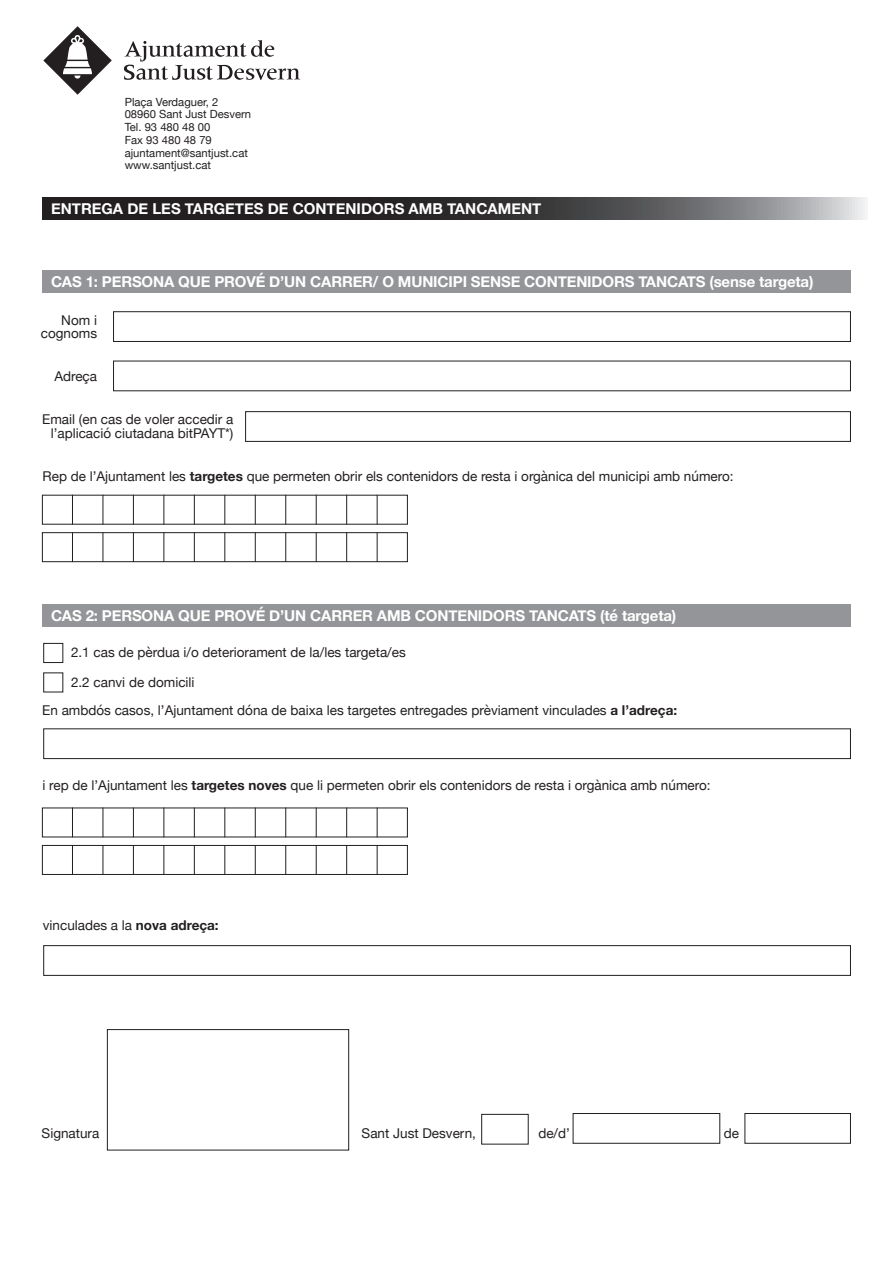
<style>
.page{position:relative;width:893px;height:1263px;background:#fff}
.page>*{position:absolute;margin:0;border:0;box-sizing:border-box;transform-origin:0 0}
.t1{font:700 15px "Helvetica Neue";letter-spacing:-.01em;color:#fff}
.t2{font:13.5px/13.5px "Helvetica Neue";color:#231f20;text-align:right}
.t3{font:11.25px/12.8px "Helvetica Neue";color:#231f20}
.s1{font-weight:700}
</style>
<div class="page">
<svg style="left:124px;top:40px;width:176px;height:40px"></svg>
<svg style="left:43px;top:26px;width:69px;height:69px"></svg>
<svg style="left:43px;top:198px;width:822px;height:22px;background:#474647"></svg>
<div style="left:43px;top:270px;width:808px;height:22px;background:#939598"></div>
<div style="left:43px;top:604px;width:808px;height:22px;background:#939598"></div>
<div style="left:113px;top:311px;width:738px;height:31px;border:1px solid #231f20"></div>
<div style="left:245px;top:411px;width:606px;height:31px;border:1px solid #231f20"></div>
<div style="left:43px;top:643px;width:20px;height:20px;border:1px solid #231f20"></div>
<div style="left:43px;top:728px;width:808px;height:31px;border:1px solid #231f20"></div>
<div style="left:43px;top:945px;width:808px;height:31px;border:1px solid #231f20"></div>
<div style="left:481px;top:1114px;width:48px;height:30px;border:1px solid #231f20"></div>
<div style="left:573px;top:1113px;width:147px;height:31px;border:1px solid #231f20"></div>
<div style="left:744px;top:1113px;width:107px;height:31px;border:1px solid #231f20"></div>
<div style="left:107px;top:1029px;width:242px;height:121px;border:1px solid #231f20"></div>
<div style="left:42px;top:532px;width:366px;height:30px;border:1px solid #231f20"></div>
<div style="left:42px;top:845px;width:366px;height:30px;border:1px solid #231f20"></div>
<hr style="left:72px;top:495px;width:1px;height:30px;background:#231f20">
<hr style="left:72px;top:807px;width:1px;height:30px;background:#231f20">
<hr style="left:72px;top:532px;width:1px;height:30px;background:#231f20">
<hr style="left:72px;top:845px;width:1px;height:30px;background:#231f20">
<hr style="left:103px;top:495px;width:1px;height:30px;background:#231f20">
<hr style="left:103px;top:807px;width:1px;height:30px;background:#231f20">
<hr style="left:103px;top:532px;width:1px;height:30px;background:#231f20">
<hr style="left:103px;top:845px;width:1px;height:30px;background:#231f20">
<hr style="left:133px;top:495px;width:1px;height:30px;background:#231f20">
<hr style="left:133px;top:807px;width:1px;height:30px;background:#231f20">
<hr style="left:133px;top:532px;width:1px;height:30px;background:#231f20">
<hr style="left:133px;top:845px;width:1px;height:30px;background:#231f20">
<hr style="left:163px;top:495px;width:1px;height:30px;background:#231f20">
<hr style="left:163px;top:807px;width:1px;height:30px;background:#231f20">
<hr style="left:163px;top:532px;width:1px;height:30px;background:#231f20">
<hr style="left:163px;top:845px;width:1px;height:30px;background:#231f20">
<hr style="left:194px;top:495px;width:1px;height:30px;background:#231f20">
<hr style="left:194px;top:807px;width:1px;height:30px;background:#231f20">
<hr style="left:194px;top:532px;width:1px;height:30px;background:#231f20">
<hr style="left:194px;top:845px;width:1px;height:30px;background:#231f20">
<hr style="left:224px;top:495px;width:1px;height:30px;background:#231f20">
<hr style="left:224px;top:807px;width:1px;height:30px;background:#231f20">
<hr style="left:224px;top:532px;width:1px;height:30px;background:#231f20">
<hr style="left:224px;top:845px;width:1px;height:30px;background:#231f20">
<hr style="left:255px;top:495px;width:1px;height:30px;background:#231f20">
<hr style="left:255px;top:807px;width:1px;height:30px;background:#231f20">
<hr style="left:255px;top:532px;width:1px;height:30px;background:#231f20">
<hr style="left:255px;top:845px;width:1px;height:30px;background:#231f20">
<hr style="left:285px;top:495px;width:1px;height:30px;background:#231f20">
<hr style="left:285px;top:807px;width:1px;height:30px;background:#231f20">
<hr style="left:285px;top:532px;width:1px;height:30px;background:#231f20">
<hr style="left:285px;top:845px;width:1px;height:30px;background:#231f20">
<hr style="left:316px;top:495px;width:1px;height:30px;background:#231f20">
<hr style="left:316px;top:807px;width:1px;height:30px;background:#231f20">
<hr style="left:316px;top:532px;width:1px;height:30px;background:#231f20">
<hr style="left:316px;top:845px;width:1px;height:30px;background:#231f20">
<hr style="left:346px;top:495px;width:1px;height:30px;background:#231f20">
<hr style="left:346px;top:807px;width:1px;height:30px;background:#231f20">
<hr style="left:346px;top:532px;width:1px;height:30px;background:#231f20">
<hr style="left:346px;top:845px;width:1px;height:30px;background:#231f20">
<hr style="left:377px;top:495px;width:1px;height:30px;background:#231f20">
<hr style="left:377px;top:807px;width:1px;height:30px;background:#231f20">
<hr style="left:377px;top:532px;width:1px;height:30px;background:#231f20">
<hr style="left:377px;top:845px;width:1px;height:30px;background:#231f20">
<p class="t3" style="left:125px;top:96px;width:128px">Plaça Verdaguer, 2<br>08960 Sant Just Desvern<br>Tel. 93 480 48 00<br>Fax 93 480 48 79 ajuntament@santjust.cat www.santjust.cat</p>
<p class="t1" style="left:51px;top:197px;width:492px">ENTREGA DE LES TARGETES DE CONTENIDORS AMB TANCAMENT</p>
<p class="t1" style="left:51px;top:270px;width:764px">CAS 1: PERSONA QUE PROVÉ D’UN CARRER/ O MUNICIPI SENSE CONTENIDORS TANCATS (sense targeta)</p>
<p class="t2" style="left:41px;top:314px;width:58px">Nom i cognoms</p>
<p class="t2" style="left:54px;top:370px;width:44px">Adreça</p>
<p class="t2" style="left:42px;top:413px;width:193px">Email (en cas de voler accedir a l’aplicació ciutadana bitPAYT*)</p>
<p class="t2" style="left:43px;top:470px;width:692px">Rep de l’Ajuntament les <span class="s1">targetes</span> que permeten obrir els contenidors de resta i orgànica del municipi amb número:</p>
<p class="t1" style="left:51px;top:604px;width:627px">CAS 2: PERSONA QUE PROVÉ D’UN CARRER AMB CONTENIDORS TANCATS (té targeta)</p>
<p class="t2" style="left:71px;top:646px;width:336px">2.1 cas de pèrdua i/o deteriorament de la/les targeta/es</p>
<p class="t2" style="left:42px;top:669px;width:637px;line-height:27.8px;text-align:left;text-indent:29px">2.2 canvi de domicili<br>En ambdós casos, l’Ajuntament dóna de baixa les targetes entregades prèviament vinculades <span class="s1">a l’adreça:</span></p>
<p class="t2" style="left:43px;top:779px;width:669px">i rep de l’Ajuntament les <span class="s1">targetes noves</span> que li permeten obrir els contenidors de resta i orgànica amb número:</p>
<p class="t2" style="left:43px;top:919px;width:177px">vinculades a la <span class="s1">nova adreça:</span></p>
<p class="t2" style="left:42px;top:1127px;width:59px">Signatura</p>
<p class="t2" style="left:362px;top:1127px;width:116px">Sant Just Desvern,</p>
<p class="t2" style="left:538px;top:1127px;width:33px">de/d’</p>
<p class="t2" style="left:724px;top:1127px;width:17px">de</p>
</div>
